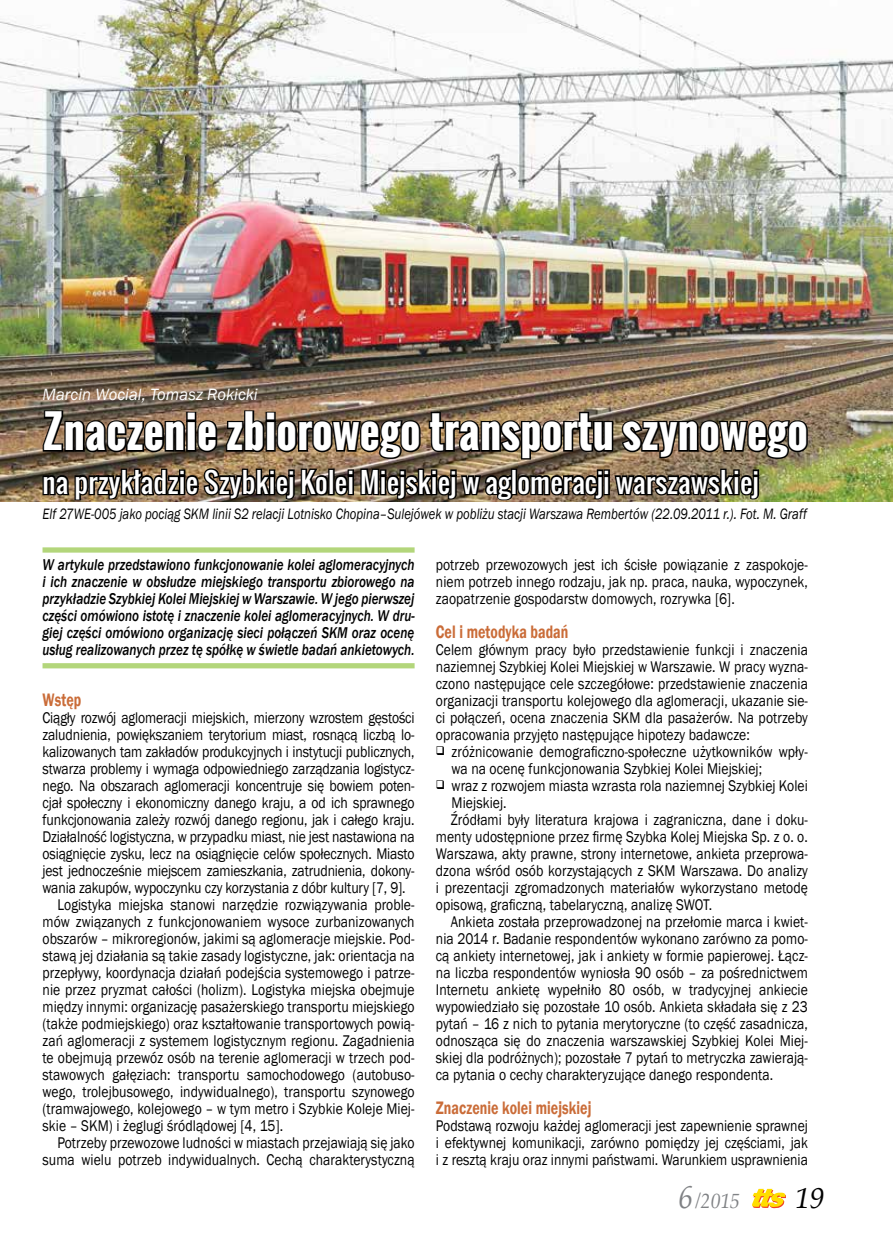
<style>
.page{position:relative;width:893px;height:1251px;background:#fff}
.page>*{position:absolute;margin:0;border:0;box-sizing:border-box;transform-origin:0 0}
.t1{font:700 43.5px "Oswald";letter-spacing:.01em;color:#fff}
.t2{font:italic 30px "Palatino Linotype";color:#000}
.t3{font:27px "Oswald";letter-spacing:.01em;color:#fff}
.t4{font:italic 21.45px "Palatino Linotype";color:#808285;scale:.91 1}
.t5{font:600 18.6px "Franklin Gothic";letter-spacing:.005em;color:#ca6c38;scale:.75 1}
.t6{font:italic 16.8px "Franklin Gothic";letter-spacing:.005em;color:#fff}
.t7{font:italic 500 16.05px/17px "Franklin Gothic";color:#000;text-align:justify;scale:.82 1}
.t8{font:15.9px/17px "Franklin Gothic";letter-spacing:.005em;color:#000;text-align:justify;scale:.86 1}
.t9{font:italic 15.45px "Franklin Gothic";color:#000;scale:.82 1}
.s1{font-size:33px}
</style>
<div class="page">
<svg style="left:752px;top:1188px;width:34px;height:19px"></svg>
<img style="left:0;top:0;width:893px;height:501px">
<img style="left:41px;top:409px;width:769px;height:93px">
<div style="left:43px;top:547px;width:372px;height:5px;background:#b3d67b"></div>
<div style="left:43px;top:663px;width:372px;height:5px;background:#b3d67b"></div>
<p class="t6" style="left:43px;top:383px;width:217px">Marcin Wocial, Tomasz Rokicki</p>
<h1 class="t1" style="left:43px;top:399px;width:767px">Znaczenie zbiorowego transportu szynowego</h1>
<h3 class="t3" style="left:43px;top:461px;width:718px">na przykładzie Szybkiej Kolei Miejskiej w aglomeracji warszawskiej</h3>
<p class="t9" style="left:43px;top:503px;width:934px">Elf 27WE-005 jako pociąg SKM linii S2 relacji Lotnisko Chopina–Sulejówek w pobliżu stacji Warszawa Rembertów (22.09.2011 r.). Fot. M. Graff</p>
<p class="t7" style="left:43px;top:556px;width:455px">W artykule przedstawiono funkcjonowanie kolei aglomeracyjnych i ich znaczenie w obsłudze miejskiego transportu zbiorowego na przykładzie Szybkiej Kolei Miejskiej w Warszawie. W jego pierwszej części omówiono istotę i znaczenie kolei aglomeracyjnych. W dru&shy;giej części omówiono organizację sieci połączeń SKM oraz ocenę usług realizowanych przez tę spółkę w świetle badań ankietowych.</p>
<p class="t5" style="left:43px;top:687px;width:53px">Wstęp</p>
<p class="t8" style="left:43px;top:709px;width:434px">Ciągły rozwój aglomeracji miejskich, mierzony wzrostem gęstości</p>
<p class="t8" style="left:43px;top:726px;width:434px">zaludnienia, powiększaniem terytorium miast, rosnącą liczbą lo-</p>
<p class="t8" style="left:43px;top:743px;width:434px">kalizowanych tam zakładów produkcyjnych i instytucji publicznych,</p>
<p class="t8" style="left:43px;top:760px;width:434px">stwarza problemy i wymaga odpowiedniego zarządzania logistycz-</p>
<p class="t8" style="left:43px;top:777px;width:434px">nego. Na obszarach aglomeracji koncentruje się bowiem poten-</p>
<p class="t8" style="left:43px;top:794px;width:434px">cjał społeczny i ekonomiczny danego kraju, a od ich sprawnego</p>
<p class="t8" style="left:43px;top:811px;width:434px">funkcjonowania zależy rozwój danego regionu, jak i całego kraju.</p>
<p class="t8" style="left:43px;top:828px;width:434px">Działalność logistyczna, w przypadku miast, nie jest nastawiona na</p>
<p class="t8" style="left:43px;top:845px;width:434px">osiągnięcie zysku, lecz na osiągnięcie celów społecznych. Miasto</p>
<p class="t8" style="left:43px;top:862px;width:434px">jest jednocześnie miejscem zamieszkania, zatrudnienia, dokony-</p>
<p class="t8" style="left:43px;top:879px;width:424px">wania zakupów, wypoczynku czy korzystania z dóbr kultury [7, 9].</p>
<p class="t8" style="left:57px;top:896px;width:417px">Logistyka miejska stanowi narzędzie rozwiązywania proble-</p>
<p class="t8" style="left:43px;top:913px;width:434px">mów związanych z funkcjonowaniem wysoce zurbanizowanych</p>
<p class="t8" style="left:43px;top:930px;width:434px">obszarów – mikroregionów, jakimi są aglomeracje miejskie. Pod-</p>
<p class="t8" style="left:43px;top:947px;width:434px">stawą jej działania są takie zasady logistyczne, jak: orientacja na</p>
<p class="t8" style="left:43px;top:964px;width:434px">przepływy, koordynacja działań podejścia systemowego i patrze-</p>
<p class="t8" style="left:43px;top:980px;width:434px">nie przez pryzmat całości (holizm). Logistyka miejska obejmuje</p>
<p class="t8" style="left:43px;top:997px;width:434px">między innymi: organizację pasażerskiego transportu miejskiego</p>
<p class="t8" style="left:43px;top:1014px;width:434px">(także podmiejskiego) oraz kształtowanie transportowych powią-</p>
<p class="t8" style="left:43px;top:1031px;width:434px">zań aglomeracji z systemem logistycznym regionu. Zagadnienia</p>
<p class="t8" style="left:43px;top:1048px;width:434px">te obejmują przewóz osób na terenie aglomeracji w trzech pod-</p>
<p class="t8" style="left:43px;top:1065px;width:434px">stawowych gałęziach: transportu samochodowego (autobuso-</p>
<p class="t8" style="left:43px;top:1082px;width:434px">wego, trolejbusowego, indywidualnego), transportu szynowego</p>
<p class="t8" style="left:43px;top:1099px;width:434px">(tramwajowego, kolejowego – w tym metro i Szybkie Koleje Miej-</p>
<p class="t8" style="left:43px;top:1116px;width:281px">skie – SKM) i żeglugi śródlądowej [4, 15].</p>
<p class="t8" style="left:57px;top:1133px;width:417px">Potrzeby przewozowe ludności w miastach przejawiają się jako</p>
<p class="t8" style="left:43px;top:1150px;width:434px">suma wielu potrzeb indywidualnych. Cechą charakterystyczną</p>
<p class="t8" style="left:436px;top:556px;width:434px">potrzeb przewozowych jest ich ścisłe powiązanie z zaspokoje&shy;niem potrzeb innego rodzaju, jak np. praca, nauka, wypoczynek, zaopatrzenie gospodarstw domowych, rozrywka [6].</p>
<p class="t5" style="left:436px;top:620px;width:178px">Cel i metodyka badań</p>
<p class="t8" style="left:436px;top:641px;width:434px">Celem głównym pracy było przedstawienie funkcji i znaczenia naziemnej Szybkiej Kolei Miejskiej w Warszawie. W pracy wyzna&shy;czono następujące cele szczegółowe: przedstawienie znaczenia organizacji transportu kolejowego dla aglomeracji, ukazanie sie&shy;ci połączeń, ocena znaczenia SKM dla pasażerów. Na potrzeby opracowania przyjęto następujące hipotezy badawcze:</p>
<p class="t8" style="left:452px;top:743px;width:416px">zróżnicowanie demograficzno-społeczne użytkowników wpły-</p>
<p class="t8" style="left:452px;top:760px;width:363px">wa na ocenę funkcjonowania Szybkiej Kolei Miejskiej;</p>
<p class="t8" style="left:452px;top:777px;width:416px">wraz z rozwojem miasta wzrasta rola naziemnej Szybkiej Kolei</p>
<p class="t8" style="left:452px;top:794px;width:66px">Miejskiej.</p>
<p class="t8" style="left:451px;top:811px;width:417px">Źródłami były literatura krajowa i zagraniczna, dane i doku-</p>
<p class="t8" style="left:436px;top:828px;width:434px">menty udostępnione przez firmę Szybka Kolej Miejska Sp. z o. o.</p>
<p class="t8" style="left:436px;top:845px;width:434px">Warszawa, akty prawne, strony internetowe, ankieta przeprowa-</p>
<p class="t8" style="left:436px;top:862px;width:434px">dzona wśród osób korzystających z SKM Warszawa. Do analizy</p>
<p class="t8" style="left:436px;top:879px;width:434px">i prezentacji zgromadzonych materiałów wykorzystano metodę</p>
<p class="t8" style="left:436px;top:896px;width:323px">opisową, graficzną, tabelaryczną, analizę SWOT.</p>
<p class="t8" style="left:451px;top:913px;width:417px">Ankieta została przeprowadzonej na przełomie marca i kwiet-</p>
<p class="t8" style="left:436px;top:930px;width:434px">nia 2014 r. Badanie respondentów wykonano zarówno za pomo-</p>
<p class="t8" style="left:436px;top:947px;width:434px">cą ankiety internetowej, jak i ankiety w formie papierowej. Łącz-</p>
<p class="t8" style="left:436px;top:964px;width:434px">na liczba respondentów wyniosła 90 osób – za pośrednictwem</p>
<p class="t8" style="left:436px;top:980px;width:434px">Internetu ankietę wypełniło 80 osób, w tradycyjnej ankiecie</p>
<p class="t8" style="left:436px;top:997px;width:434px">wypowiedziało się pozostałe 10 osób. Ankieta składała się z 23</p>
<p class="t8" style="left:436px;top:1014px;width:434px">pytań – 16 z nich to pytania merytoryczne (to część zasadnicza,</p>
<p class="t8" style="left:436px;top:1031px;width:434px">odnosząca się do znaczenia warszawskiej Szybkiej Kolei Miej-</p>
<p class="t8" style="left:436px;top:1048px;width:434px">skiej dla podróżnych); pozostałe 7 pytań to metryczka zawierają-</p>
<p class="t8" style="left:436px;top:1065px;width:394px">ca pytania o cechy charakteryzujące danego respondenta.</p>
<p class="t5" style="left:436px;top:1095px;width:209px">Znaczenie kolei miejskiej</p>
<p class="t8" style="left:436px;top:1116px;width:434px">Podstawą rozwoju każdej aglomeracji jest zapewnienie sprawnej i efektywnej komunikacji, zarówno pomiędzy jej częściami, jak i z resztą kraju oraz innymi państwami. Warunkiem usprawnienia</p>
<h3 class="t4" style="left:678px;top:1185px;width:69px"><span class="s1">6</span> /2015</h3>
<h2 class="t2" style="left:795px;top:1176px;width:31px">19</h2>
</div>
